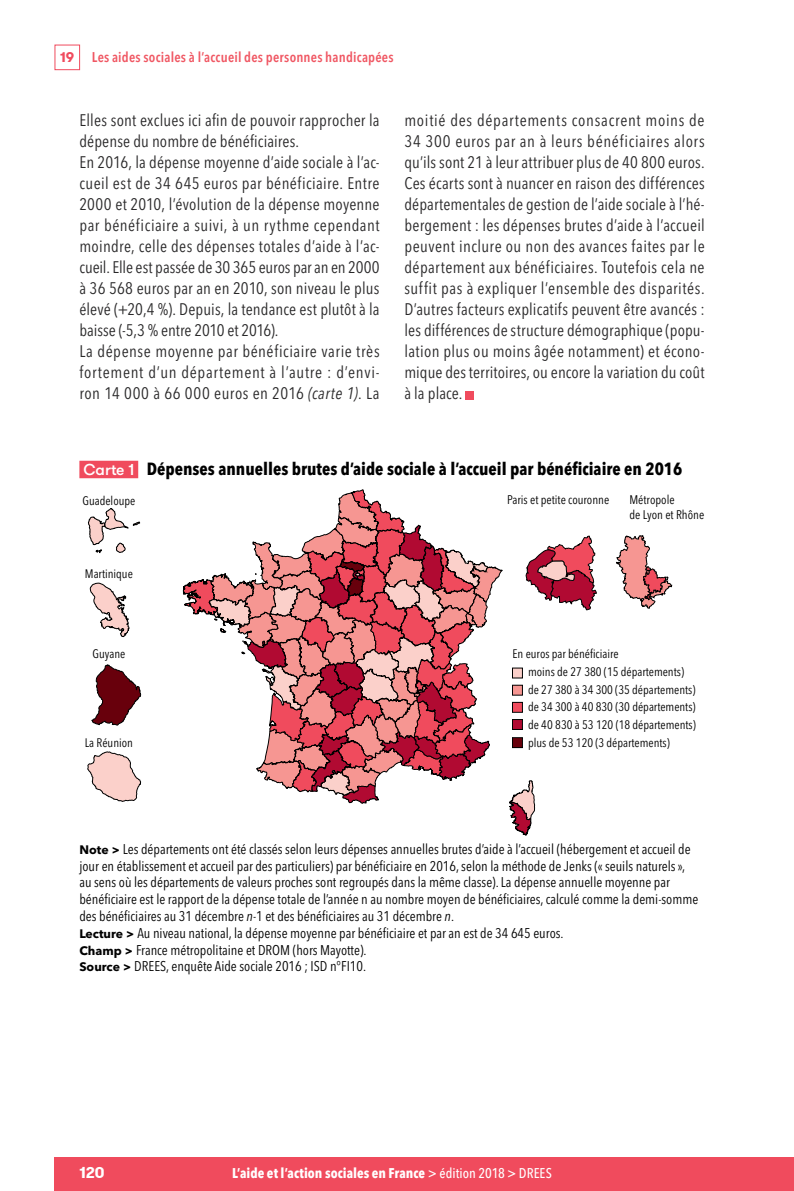
<style>
.page{position:relative;width:794px;height:1191px;background:#fff}
.page>*{position:absolute;margin:0;border:0;box-sizing:border-box;transform-origin:0 0}
.t1{font:700 condensed 17.5px "Avenir Next LT Pro";color:#000}
.t2{font:condensed 16.62px/21px "Avenir Next LT Pro";letter-spacing:.015em;color:#292829}
.t3{font:700 15.75px "GT Walsheim";color:#fff}
.t4{font:condensed 14px/16.8px "Avenir Next LT Pro";color:#000}
.t5{font:600 condensed 14px "Avenir Next LT Pro";letter-spacing:.015em;color:#f05763}
.t6{font:700 condensed 14px "Avenir Next LT Pro";color:#fff}
.t7{font:condensed 12.42px/14.9px "Avenir Next LT Pro";color:#000}
.t8{font:condensed 12.25px/17.7px "Avenir Next LT Pro";color:#000}
.s1{font-family:"GT Walsheim Pro Trial";font-weight:700;font-stretch:normal;color:#f04b5d}
.s2{font-style:italic}
.s3{font-family:"GT Walsheim";font-weight:500;font-stretch:normal;font-size:15.75px;color:#fff}
.s4{font-weight:700;font-stretch:normal;font-size:12.25px}
.s5{font-weight:500}
</style>
<div class="page">
<div style="left:55px;top:45px;width:25px;height:25px;border:1px solid #f04b5d"></div>
<div style="left:55px;top:1157px;width:739px;height:34px;background:#f04b5d"></div>
<div style="left:465px;top:391px;width:9px;height:8px;background:#f04b5d"></div>
<div style="left:79px;top:461px;width:59px;height:17px;background:#f04b5d"></div>
<svg style="left:509px;top:780px;width:26px;height:55px"></svg>
<div style="left:512px;top:668px;width:10px;height:10px;background:#fbd0ca"></div>
<div style="left:512px;top:668px;width:10px;height:10px;border:1px solid #000"></div>
<div style="left:512px;top:685px;width:10px;height:10px;background:#f69692"></div>
<div style="left:512px;top:685px;width:10px;height:10px;border:1px solid #000"></div>
<div style="left:512px;top:702px;width:10px;height:10px;background:#f04b5d"></div>
<div style="left:512px;top:702px;width:10px;height:10px;border:1px solid #000"></div>
<div style="left:512px;top:719px;width:10px;height:10px;background:#b10a32"></div>
<div style="left:512px;top:719px;width:10px;height:10px;border:1px solid #000"></div>
<div style="left:512px;top:737px;width:10px;height:10px;background:#68000c"></div>
<div style="left:512px;top:737px;width:10px;height:10px;border:1px solid #000"></div>
<svg style="left:88px;top:508px;width:52px;height:45px"></svg>
<svg style="left:90px;top:583px;width:39px;height:54px"></svg>
<svg style="left:92px;top:664px;width:49px;height:61px"></svg>
<svg style="left:88px;top:751px;width:53px;height:50px"></svg>
<svg style="left:526px;top:536px;width:70px;height:74px"></svg>
<svg style="left:616px;top:535px;width:56px;height:73px"></svg>
<svg style="left:182px;top:489px;width:320px;height:315px"></svg>
<p class="t5" style="left:60px;top:49px;width:335px"><span class="s1">19</span> Les aides sociales à l’accueil des personnes handicapées</p>
<p class="t2" style="left:79px;top:110px;width:302px">Elles sont exclues ici afin de pouvoir rapprocher la dépense du nombre de bénéficiaires.<br>En 2016, la dépense moyenne d’aide sociale à l’ac&shy;cueil est de 34 645 euros par bénéficiaire. Entre 2000 et 2010, l’évolution de la dépense moyenne par bénéficiaire a suivi, à un rythme cependant moindre, celle des dépenses totales d’aide à l’ac&shy;cueil. Elle est passée de 30 365 euros par an en 2000 à 36 568 euros par an en 2010, son niveau le plus élevé (+20,4 %). Depuis, la tendance est plutôt à la baisse (-5,3 % entre 2010 et 2016).<br>La dépense moyenne par bénéficiaire varie très fortement d’un département à l’autre : d’envi&shy;ron 14 000 à 66 000 euros en 2016 <span class="s2">(carte 1)</span>. La</p>
<p class="t2" style="left:404px;top:110px;width:302px">moitié des départements consacrent moins de 34 300 euros par an à leurs bénéficiaires alors qu’ils sont 21 à leur attribuer plus de 40 800 euros.<br>Ces écarts sont à nuancer en raison des différences départementales de gestion de l’aide sociale à l’hé&shy;bergement : les dépenses brutes d’aide à l’accueil peuvent inclure ou non des avances faites par le département aux bénéficiaires. Toutefois cela ne suffit pas à expliquer l’ensemble des disparités.<br>D’autres facteurs explicatifs peuvent être avancés : les différences de structure démographique (popu&shy;lation plus ou moins âgée notamment) et écono&shy;mique des territoires, ou encore la variation du coût à la place.</p>
<p class="t1" style="left:83px;top:458px;width:600px"><span class="s3">Carte 1</span> Dépenses annuelles brutes d’aide sociale à l’accueil par bénéficiaire en 2016</p>
<p class="t8" style="left:82px;top:492px;width:54px">Guadeloupe</p>
<p class="t8" style="left:85px;top:565px;width:50px">Martinique</p>
<p class="t8" style="left:92px;top:645px;width:34px">Guyane</p>
<p class="t8" style="left:85px;top:734px;width:50px">La Réunion</p>
<p class="t7" style="left:507px;top:492px;width:104px">Paris et petite couronne</p>
<p class="t7" style="left:629px;top:492px;width:76px">Métropole<br>de Lyon et Rhône</p>
<p class="t8" style="left:528px;top:645px;width:169px;text-indent:-16px">En euros par bénéficiaire<br>moins de 27 380 (15 départements) de 27 380 à 34 300 (35 départements) de 34 300 à 40 830 (30 départements) de 40 830 à 53 120 (18 départements) plus de 53 120 (3 départements)</p>
<p class="t4" style="left:79px;top:840px;width:620px"><span class="s4">Note &gt;</span> Les départements ont été classés selon leurs dépenses annuelles brutes d’aide à l’accueil (hébergement et accueil de jour en établissement et accueil par des particuliers) par bénéficiaire en 2016, selon la méthode de Jenks (« seuils naturels », au sens où les départements de valeurs proches sont regroupés dans la même classe). La dépense annuelle moyenne par bénéficiaire est le rapport de la dépense totale de l’année n au nombre moyen de bénéficiaires, calculé comme la demi-somme des bénéficiaires au 31 décembre <span class="s2">n</span>-1 et des bénéficiaires au 31 décembre <span class="s2">n</span>.<br><span class="s4">Lecture &gt;</span> Au niveau national, la dépense moyenne par bénéficiaire et par an est de 34 645 euros.<br><span class="s4">Champ &gt;</span> France métropolitaine et DROM (hors Mayotte).<br><span class="s4">Source &gt;</span> DREES, enquête Aide sociale 2016 ; ISD n°FI10.</p>
<p class="t3" style="left:79px;top:1162px;width:27px">120</p>
<p class="t6" style="left:232px;top:1165px;width:321px">L’aide et l’action sociales en France <span class="s5">&gt; édition 2018 &gt; DREES</span></p>
</div>
